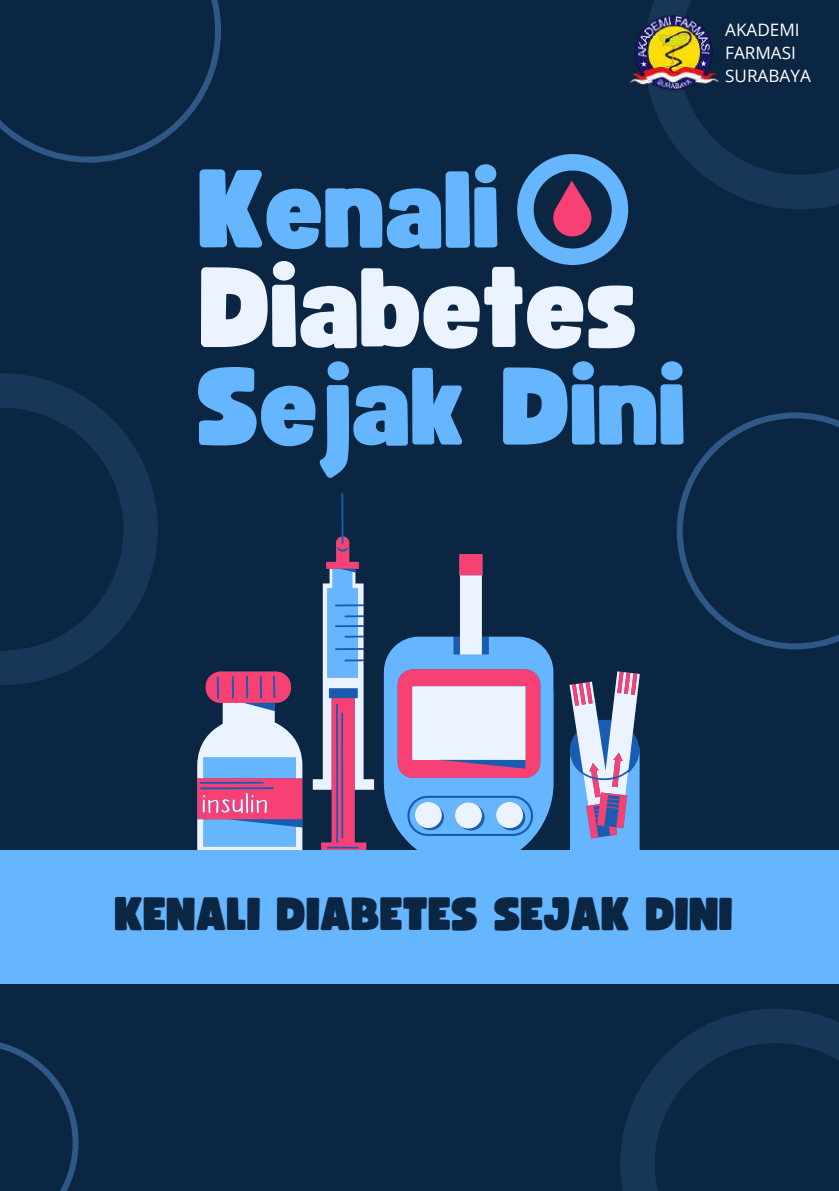
<style>
.page{position:relative;width:839px;height:1191px;background:#fff}
.page>*{position:absolute;margin:0;border:0;box-sizing:border-box;transform-origin:0 0}
.t1{font:111.2px "Funtastic";color:#eaf3ff}
.t2{font:107.6px "Funtastic";color:#66b6ff}
.t3{font:46px "Funtastic";color:#0b2642}
.t4{font:17.2px/23.2px "Open Sans";color:#fff}
</style>
<div class="page">
<div style="left:0;top:0;width:838px;height:1191px;background:#0b2642"></div>
<svg style="left:0;top:373px;width:158px;height:312px"></svg>
<svg style="left:660px;top:121px;width:178px;height:88px"></svg>
<svg style="left:620px;top:1009px;width:218px;height:182px"></svg>
<svg style="left:0;top:0;width:221px;height:163px"></svg>
<svg style="left:676px;top:412px;width:162px;height:237px"></svg>
<svg style="left:0;top:1042px;width:79px;height:149px"></svg>
<svg style="left:197px;top:672px;width:105px;height:178px"></svg>
<svg style="left:384px;top:554px;width:169px;height:296px"></svg>
<svg style="left:313px;top:493px;width:61px;height:357px"></svg>
<svg style="left:569px;top:671px;width:70px;height:179px"></svg>
<svg style="left:517px;top:154px;width:111px;height:111px"></svg>
<div style="left:0;top:850px;width:838px;height:133px;background:#66b6ff"></div>
<img style="left:629px;top:0;width:90px;height:121px">
<h2 class="t2" style="left:199px;top:161px;width:303px">Kenali</h2>
<h1 class="t1" style="left:201px;top:257px;width:440px">Diabetes</h1>
<h2 class="t2" style="left:198px;top:358px;width:491px">Sejak Dini</h2>
<p class="t4" style="left:725px;top:17px;width:87px">AKADEMI<br>FARMASI<br>SURABAYA</p>
<p class="t3" style="left:115px;top:893px;width:620px">KENALI DIABETES SEJAK DINI</p>
</div>
